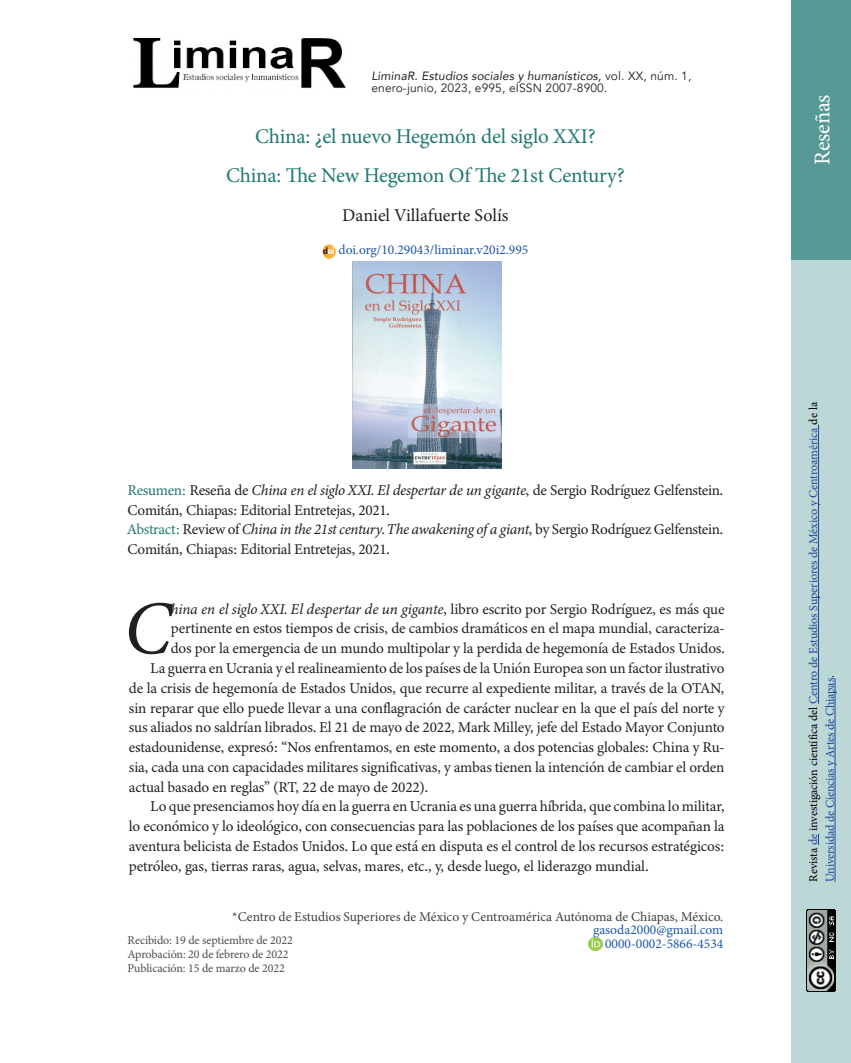
<style>
.page{position:relative;width:851px;height:1063px;background:#fff}
.page>*{position:absolute;margin:0;border:0;box-sizing:border-box;transform-origin:0 0}
.t1{font:italic 75.9px "Minion Variable Concept";color:#231f20}
.t2{font:22.5px "Minion Pro";letter-spacing:-.01em;color:#fff}
.t3{font:21px/39px "Minion Pro";letter-spacing:-.01em;color:#207874;text-align:center}
.t4{font:18px "Minion Pro";color:#231f20}
.t5{font:15px/19.8px "Minion Variable Concept";letter-spacing:-.01em;color:#231f20}
.t6{font:13.5px "Minion Pro";color:#3e3e3f}
.t7{font:13.5px/13.5px "Minion Pro";color:#1e56a6;text-align:right}
.t8{font:12px/16.5px "Minion Pro";letter-spacing:-.01em;color:#1d449b}
.t9{font:12px/12px "Avenir";letter-spacing:.01em;color:#231f20}
.t10{font:12px/13.5px "Minion Pro";letter-spacing:-.01em;color:#4b4c4d}
.s1{font-style:italic}
.s2{color:#207874}
.s3{color:#000}
</style>
<div class="page">
<svg style="left:322px;top:245px;width:13px;height:13px"></svg>
<img style="left:589px;top:937px;width:13px;height:14px">
<img style="left:134px;top:38px;width:211px;height:50px">
<div style="left:791px;top:0;width:59px;height:1063px;background:#bcd8d6"></div>
<img style="left:806px;top:909px;width:29px;height:83px">
<div style="left:791px;top:0;width:59px;height:260px;background:#569995"></div>
<hr style="left:818px;top:425px;width:1px;height:279px;background:#1d449b">
<hr style="left:834px;top:678px;width:1px;height:204px;background:#1d449b">
<img style="left:352px;top:261px;width:149px;height:207px">
<p class="t9" style="left:371px;top:70px;width:321px"><span class="s1">LiminaR. Estudios sociales y humanísticos,</span> vol. XX, núm. 1, enero-junio, 2023, e995, eISSN 2007-8900.</p>
<h3 class="t3" style="left:226px;top:117px;width:400px">China: ¿el nuevo Hegemón del siglo XXI?<br>China: The New Hegemon Of The 21st Century?</h3>
<p class="t4" style="left:342px;top:203px;width:168px">Daniel Villafuerte Solís</p>
<p class="t7" style="left:338px;top:243px;width:191px">doi.org/10.29043/liminar.v20i2.995</p>
<p class="t5" style="left:127px;top:480px;width:597px"><span class="s2">Resumen:</span> Reseña de <span class="s1">China en el siglo XXI. El despertar de un gigante</span>, de Sergio Rodríguez Gelfenstein.<br>Comitán, Chiapas: Editorial Entretejas, 2021.<br><span class="s2">Abstract:</span> Review of <span class="s1">China in the 21st century. The awakening of a giant</span>, by Sergio Rodríguez Gelfenstein.<br>Comitán, Chiapas: Editorial Entretejas, 2021.</p>
<h1 class="t1" style="left:124px;top:576px;width:49px">C</h1>
<p class="t5" style="left:171px;top:599px;width:555px"><span class="s1">hina en el siglo XXI. El despertar de un gigante</span>, libro escrito por Sergio Rodríguez, es más que</p>
<p class="t5" style="left:171px;top:619px;width:555px">pertinente en estos tiempos de crisis, de cambios dramáticos en el mapa mundial, caracteriza-</p>
<p class="t5" style="left:171px;top:638px;width:555px">dos por la emergencia de un mundo multipolar y la perdida de hegemonía de Estados Unidos.</p>
<p class="t5" style="left:150px;top:658px;width:576px">La guerra en Ucrania y el realineamiento de los países de la Unión Europea son un factor ilustrativo</p>
<p class="t5" style="left:129px;top:678px;width:596px">de la crisis de hegemonía de Estados Unidos, que recurre al expediente militar, a través de la OTAN,</p>
<p class="t5" style="left:129px;top:698px;width:597px">sin reparar que ello puede llevar a una conflagración de carácter nuclear en la que el país del norte y</p>
<p class="t5" style="left:129px;top:717px;width:597px">sus aliados no saldrían librados. El 21 de mayo de 2022, Mark Milley, jefe del Estado Mayor Conjunto</p>
<p class="t5" style="left:129px;top:737px;width:597px">estadounidense, expresó: “Nos enfrentamos, en este momento, a dos potencias globales: China y Ru-</p>
<p class="t5" style="left:129px;top:757px;width:597px">sia, cada una con capacidades militares significativas, y ambas tienen la intención de cambiar el orden</p>
<p class="t5" style="left:129px;top:777px;width:301px">actual basado en reglas” (RT, 22 de mayo de 2022).</p>
<p class="t5" style="left:150px;top:797px;width:575px">Lo que presenciamos hoy día en la guerra en Ucrania es una guerra híbrida, que combina lo militar,</p>
<p class="t5" style="left:129px;top:816px;width:597px">lo económico y lo ideológico, con consecuencias para las poblaciones de los países que acompañan la</p>
<p class="t5" style="left:129px;top:836px;width:597px">aventura belicista de Estados Unidos. Lo que está en disputa es el control de los recursos estratégicos:</p>
<p class="t5" style="left:129px;top:856px;width:521px">petróleo, gas, tierras raras, agua, selvas, mares, etc., y, desde luego, el liderazgo mundial.</p>
<p class="t6" style="left:232px;top:907px;width:492px">*Centro de Estudios Superiores de México y Centroamérica Autónoma de Chiapas, México.</p>
<p class="t7" style="left:593px;top:923px;width:132px">gasoda2000@gmail.com<br>0000-0002-5866-4534</p>
<p class="t10" style="left:128px;top:934px;width:167px">Recibido: 19 de septiembre de 2022<br>Aprobación: 20 de febrero de 2022<br>Publicación: 15 de marzo de 2022</p>
<h2 class="t2" style="left:807px;top:165px;width:72px;rotate:-90deg">Reseñas</h2>
<p class="t8" style="left:805px;top:882px;width:481px;rotate:-90deg"><span class="s3">Revista</span> de <span class="s3">investigación científica del</span> Centro de Estudios Superiores de México y Centroamérica <span class="s3">de la<br></span>Universidad de Ciencias y Artes de Chiapas<span class="s3">.</span></p>
</div>
